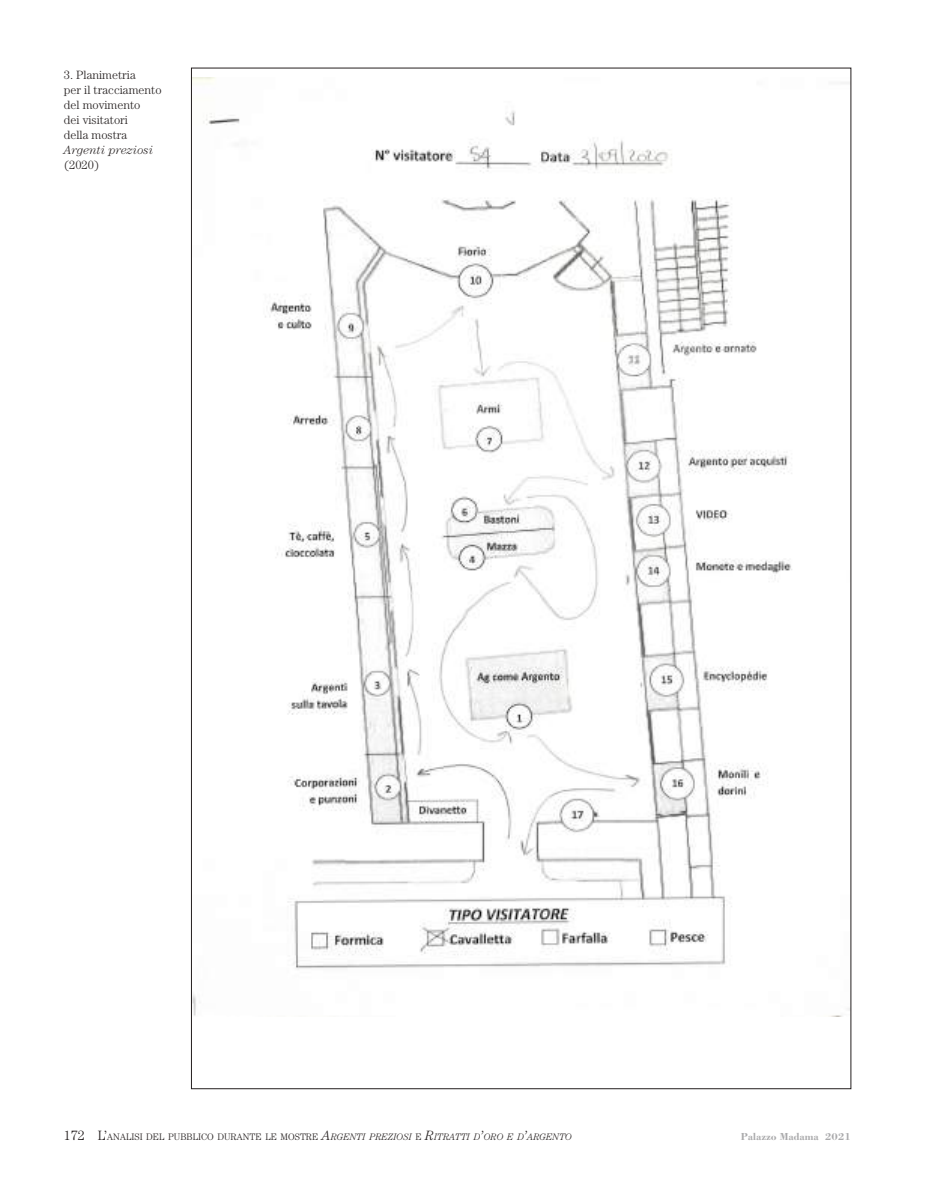
<style>
.page{position:relative;width:936px;height:1191px;background:#fff}
.page>*{position:absolute;margin:0;border:0;box-sizing:border-box;transform-origin:0 0}
.t1{font:300 12px/15px "Century";color:#241f1f}
.t2{font:italic 300 12px "Century";color:#241f1f}
.t3{font:700 10.5px "Bodoni";color:#aaaaac}
.t4{font:300 9.45px "Century";color:#241f1f}
.s1{font-size:13.5px}
.s2{font-style:italic;font-size:13.5px}
.s3{font-style:italic}
</style>
<div class="page">
<img style="left:193px;top:78px;width:656px;height:938px">
<p class="t1" style="left:64px;top:67px;width:99px">3. Planimetria<br>per il tracciamento del movimento<br>dei visitatori<br>della mostra</p>
<p class="t2" style="left:64px;top:143px;width:91px">Argenti preziosi</p>
<p class="t1" style="left:64px;top:157px;width:37px">(2020)</p>
<p class="t4" style="left:64px;top:1131px;width:510px"><span class="s1">172</span> <span class="s1">L’</span>ANALISI DEL PUBBLICO DURANTE LE MOSTRE <span class="s2">A</span><span class="s3">RGENTI PREZIOSI</span> E <span class="s2">R</span><span class="s3">ITRATTI D</span><span class="s2">’</span><span class="s3">ORO E D</span><span class="s2">’</span><span class="s3">ARGENTO</span></p>
<p class="t3" style="left:740px;top:1129px;width:111px">Palazzo Madama 2021</p>
</div>
